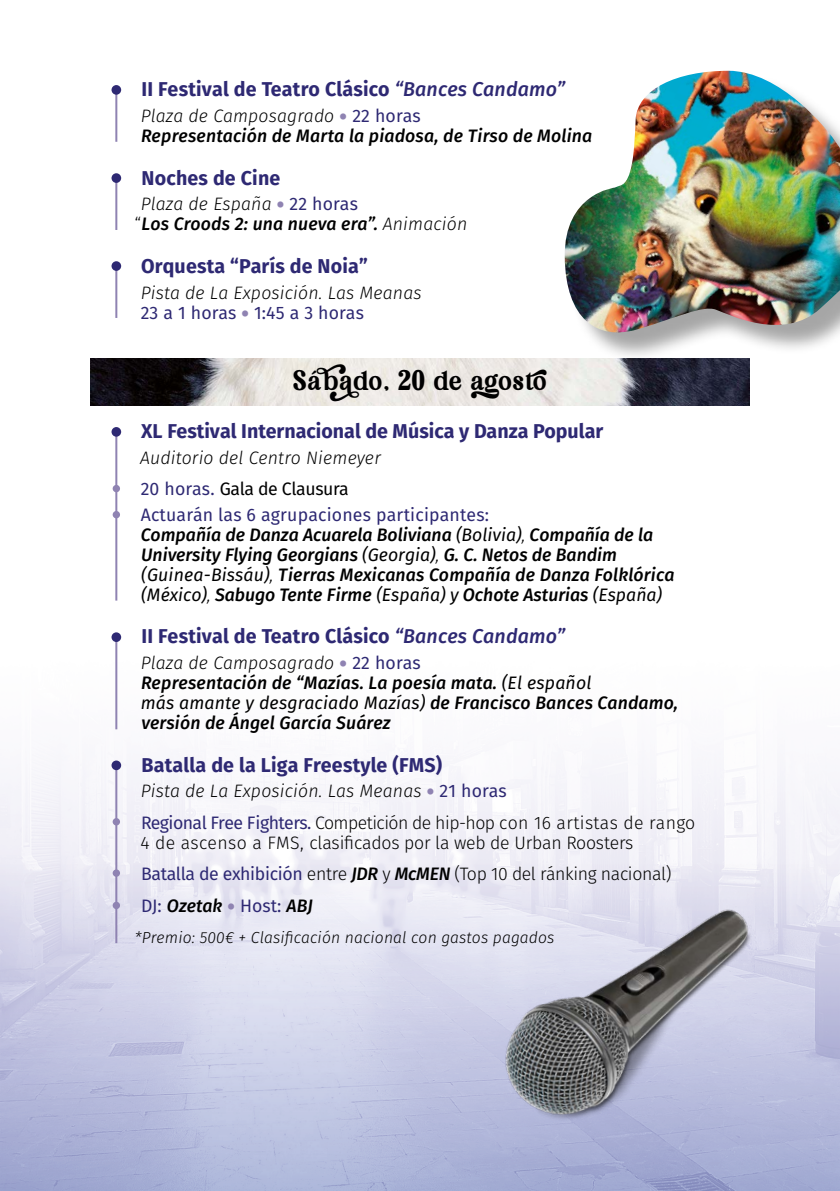
<style>
.page{position:relative;width:840px;height:1191px;background:#fff}
.page>*{position:absolute;margin:0;border:0;box-sizing:border-box;transform-origin:0 0}
.t1{font:700 36px "Britania Vintage";letter-spacing:-.025em;color:#000}
.t2{font:700 20px "Fira Sans";letter-spacing:.01em;color:#2e2973}
.t3{font:italic 500 18px/20px "Fira Sans";color:#000}
.t4{font:300 18px/31.4px "Fira Sans";letter-spacing:-.01em;color:#000}
.t5{font:italic 300 18px/20px "Fira Sans";letter-spacing:.01em;color:#000}
.t6{font:italic 300 16px "Fira Sans";letter-spacing:.01em;color:#000}
.s1{font-weight:500;font-style:italic}
.s2{font-weight:300}
.s3{font-weight:700;font-style:normal;font-size:22px;color:#8f83b2}
.s4{font-weight:400;font-style:normal;color:#2e2973}
.s5{font-weight:300;font-style:normal}
.s6{font-weight:400;font-style:normal}
.s7{font-weight:400}
.s8{font-style:italic}
.s9{font-weight:700;font-size:22px;color:#8f83b2}
.s10{font-weight:400;color:#2e2973}
</style>
<div class="page">
<img style="left:0;top:70px;width:839px;height:795px">
<svg style="left:0;top:865px;width:839px;height:326px;background:#c9cce5"></svg>
<img style="left:91px;top:359px;width:657px;height:47px">
<hr style="left:115px;top:432px;width:2px;height:168px;background:#8f83b2">
<div style="left:111px;top:427px;width:10px;height:10px;background:#2e2973;border-radius:50%"></div>
<hr style="left:115px;top:90px;width:2px;height:52px;background:#8f83b2">
<div style="left:111px;top:85px;width:10px;height:10px;background:#2e2973;border-radius:50%"></div>
<hr style="left:115px;top:178px;width:2px;height:52px;background:#8f83b2">
<div style="left:111px;top:173px;width:10px;height:10px;background:#2e2973;border-radius:50%"></div>
<hr style="left:115px;top:266px;width:2px;height:52px;background:#8f83b2">
<div style="left:111px;top:261px;width:10px;height:10px;background:#2e2973;border-radius:50%"></div>
<hr style="left:115px;top:637px;width:2px;height:92px;background:#8f83b2">
<div style="left:111px;top:632px;width:10px;height:10px;background:#2e2973;border-radius:50%"></div>
<hr style="left:115px;top:765px;width:2px;height:178px;background:#8f83b2">
<div style="left:111px;top:760px;width:10px;height:10px;background:#2e2973;border-radius:50%"></div>
<div style="left:567px;top:74px;width:272px;height:289px;background:#000;opacity:.35"></div>
<img style="left:563px;top:71px;width:276px;height:271px">
<img style="left:471px;top:891px;width:323px;height:252px">
<div style="left:113px;top:485px;width:7px;height:7px;background:#8f83b2;border-radius:50%"></div>
<div style="left:113px;top:511px;width:7px;height:7px;background:#8f83b2;border-radius:50%"></div>
<div style="left:113px;top:818px;width:7px;height:7px;background:#8f83b2;border-radius:50%"></div>
<div style="left:113px;top:901px;width:7px;height:8px;background:#8f83b2;border-radius:50%"></div>
<div style="left:113px;top:869px;width:7px;height:7px;background:#8f83b2;border-radius:50%"></div>
<p class="t2" style="left:141px;top:75px;width:425px">II Festival de Teatro Clásico <span class="s1">“Bances Candamo”</span></p>
<p class="t3" style="left:141px;top:107px;width:453px"><span class="s2">Plaza de Camposagrado</span> <span class="s3">•</span> <span class="s4">22 horas<br></span>Representación de Marta la piadosa, de Tirso de Molina</p>
<p class="t2" style="left:141px;top:163px;width:140px">Noches de Cine</p>
<p class="t3" style="left:135px;top:195px;width:334px;text-indent:6px"><span class="s2">Plaza de España</span> <span class="s3">•</span> <span class="s4">22 horas<br></span><span class="s5">“</span>Los Croods 2: una nueva era”. <span class="s2">Animación</span></p>
<p class="t2" style="left:141px;top:252px;width:228px">Orquesta “París de Noia”</p>
<p class="t5" style="left:141px;top:284px;width:282px">Pista de La Exposición. Las Meanas<br><span class="s4">23 a 1 horas</span> <span class="s3">•</span> <span class="s4">1:45 a 3 horas</span></p>
<h1 class="t1" style="left:292px;top:364px;width:256px">Sábado, 20 de agosto</h1>
<p class="t2" style="left:141px;top:417px;width:463px">XL Festival Internacional de Música y Danza Popular</p>
<p class="t5" style="left:140px;top:443px;width:242px;line-height:31.4px">Auditorio del Centro Niemeyer<br><span class="s4">20 horas.</span> <span class="s6">Gala de Clausura</span></p>
<p class="t3" style="left:141px;top:506px;width:535px"><span class="s4">Actuarán las 6 agrupaciones participantes:<br></span>Compañía de Danza Acuarela Boliviana <span class="s7">(Bolivia)</span><span class="s2">,</span> Compañía de la University Flying Georgians <span class="s7">(Georgia)</span><span class="s2">,</span> G. C. Netos de Bandim <span class="s7">(Guinea-Bissáu)</span><span class="s2">,</span> Tierras Mexicanas Compañía de Danza Folklórica <span class="s7">(México)</span><span class="s2">,</span> Sabugo Tente Firme <span class="s7">(España) y</span> Ochote Asturias <span class="s7">(España)</span></p>
<p class="t2" style="left:141px;top:622px;width:425px">II Festival de Teatro Clásico <span class="s1">“Bances Candamo”</span></p>
<p class="t3" style="left:141px;top:654px;width:538px"><span class="s2">Plaza de Camposagrado</span> <span class="s3">•</span> <span class="s4">22 horas<br></span>Representación de “Mazías. La poesía mata. <span class="s7">(El español<br>más amante y desgraciado Mazías)</span> de Francisco Bances Candamo, versión de Ángel García Suárez</p>
<p class="t2" style="left:141px;top:751px;width:302px">Batalla de la Liga Freestyle (FMS)</p>
<p class="t4" style="left:141px;top:777px;width:556px"><span class="s8">Pista de La Exposición. Las Meanas</span> <span class="s9">•</span> <span class="s10">21 horas<br>Regional Free Fighters.</span> Competición de hip-hop con 16 artistas de rango</p>
<p class="t4" style="left:140px;top:828px;width:532px">4 de ascenso a FMS, clasificados por la web de Urban Roosters<br><span class="s10">Batalla de exhibición</span> entre <span class="s1">JDR</span> y <span class="s1">McMEN</span> (Top 10 del ránking nacional)<br><span class="s10">DJ:</span> <span class="s1">Ozetak</span> <span class="s9">•</span> <span class="s10">Host:</span> <span class="s1">ABJ</span></p>
<p class="t6" style="left:135px;top:926px;width:421px">*Premio: 500€ + Clasificación nacional con gastos pagados</p>
</div>
